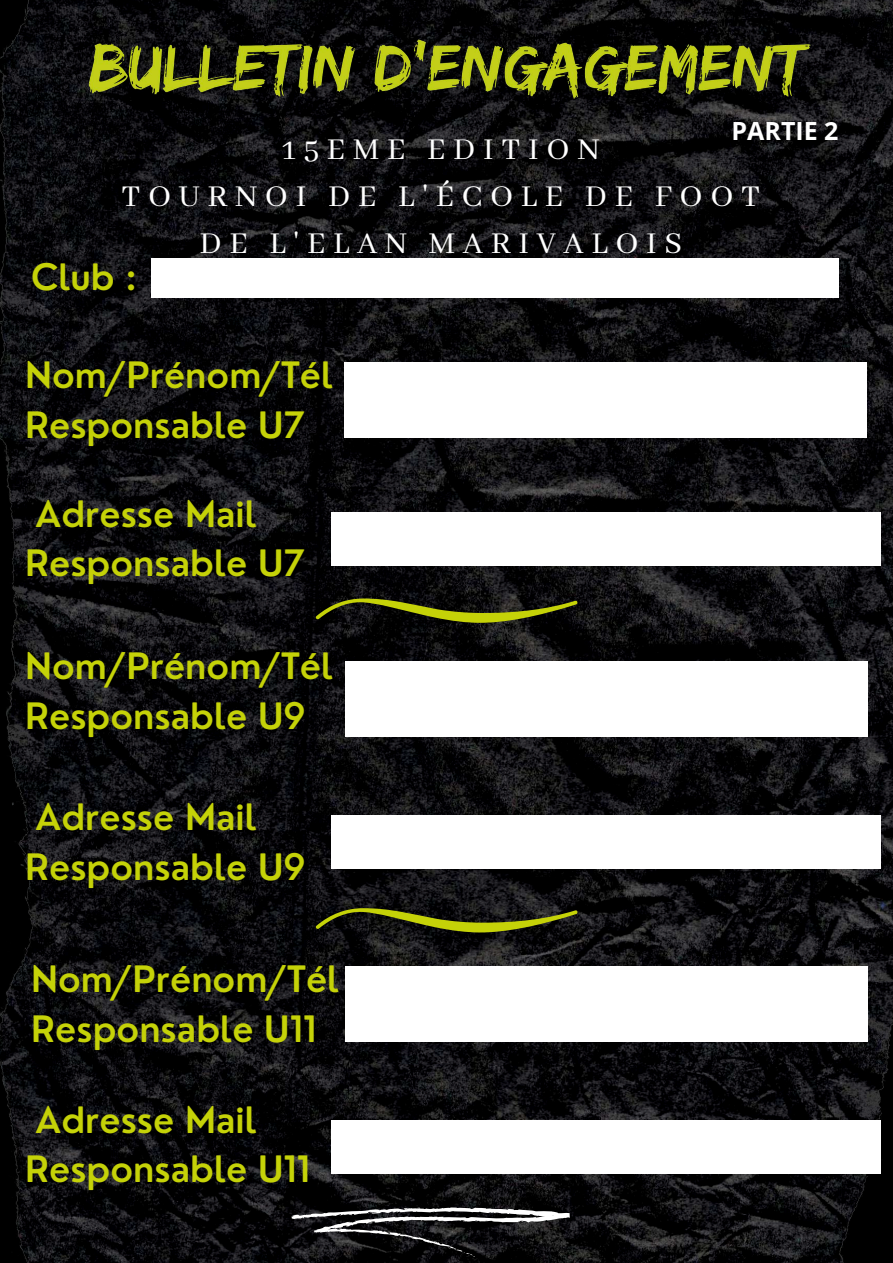
<style>
.page{position:relative;width:893px;height:1263px;background:#fff}
.page>*{position:absolute;margin:0;border:0;box-sizing:border-box;transform-origin:0 0}
.t1{font:600 35.47px/49.5px "Nourd";color:#c5d208}
.t2{font:33.75px/47.2px "Abhaya Libre";letter-spacing:.225em;color:#fff;text-align:center}
.t3{font:700 24.97px "Open Sans";color:#fff}
</style>
<div class="page">
<img style="left:0;top:0;width:893px;height:1263px">
<svg style="left:290px;top:1207px;width:280px;height:50px;background:#343335"></svg>
<img style="left:60px;top:13px;width:779px;height:118px">
<svg style="left:316px;top:598px;width:261px;height:25px;background:#3d400b"></svg>
<div style="left:152px;top:259px;width:686px;height:39px;background:#fff"></div>
<div style="left:344px;top:362px;width:523px;height:76px;background:#fff"></div>
<div style="left:331px;top:512px;width:549px;height:54px;background:#fff"></div>
<svg style="left:316px;top:908px;width:261px;height:24px;background:#42450f"></svg>
<div style="left:345px;top:661px;width:523px;height:76px;background:#fff"></div>
<div style="left:331px;top:815px;width:549px;height:54px;background:#fff"></div>
<div style="left:331px;top:1120px;width:549px;height:54px;background:#fff"></div>
<div style="left:345px;top:966px;width:523px;height:76px;background:#fff"></div>
<p class="t3" style="left:731px;top:113px;width:108px">PARTIE 2</p>
<p class="t2" style="left:121px;top:127px;width:640px">15EME EDITION<br>TOURNOI DE L'ÉCOLE DE FOOT<br>DE L'ELAN MARIVALOIS</p>
<p class="t1" style="left:31px;top:252px;width:107px">Club :</p>
<p class="t1" style="left:25px;top:350px;width:310px">Nom/Prénom/Tél<br>Responsable U7</p>
<p class="t1" style="left:25px;top:488px;width:282px;text-indent:11px">Adresse Mail<br>Responsable U7</p>
<p class="t1" style="left:25px;top:641px;width:310px">Nom/Prénom/Tél<br>Responsable U9</p>
<p class="t1" style="left:25px;top:792px;width:282px;text-indent:11px">Adresse Mail<br>Responsable U9</p>
<p class="t1" style="left:31px;top:954px;width:310px">Nom/Prénom/Tél<br>Responsable U11</p>
<p class="t1" style="left:25px;top:1094px;width:287px;text-indent:11px">Adresse Mail<br>Responsable U11</p>
</div>
